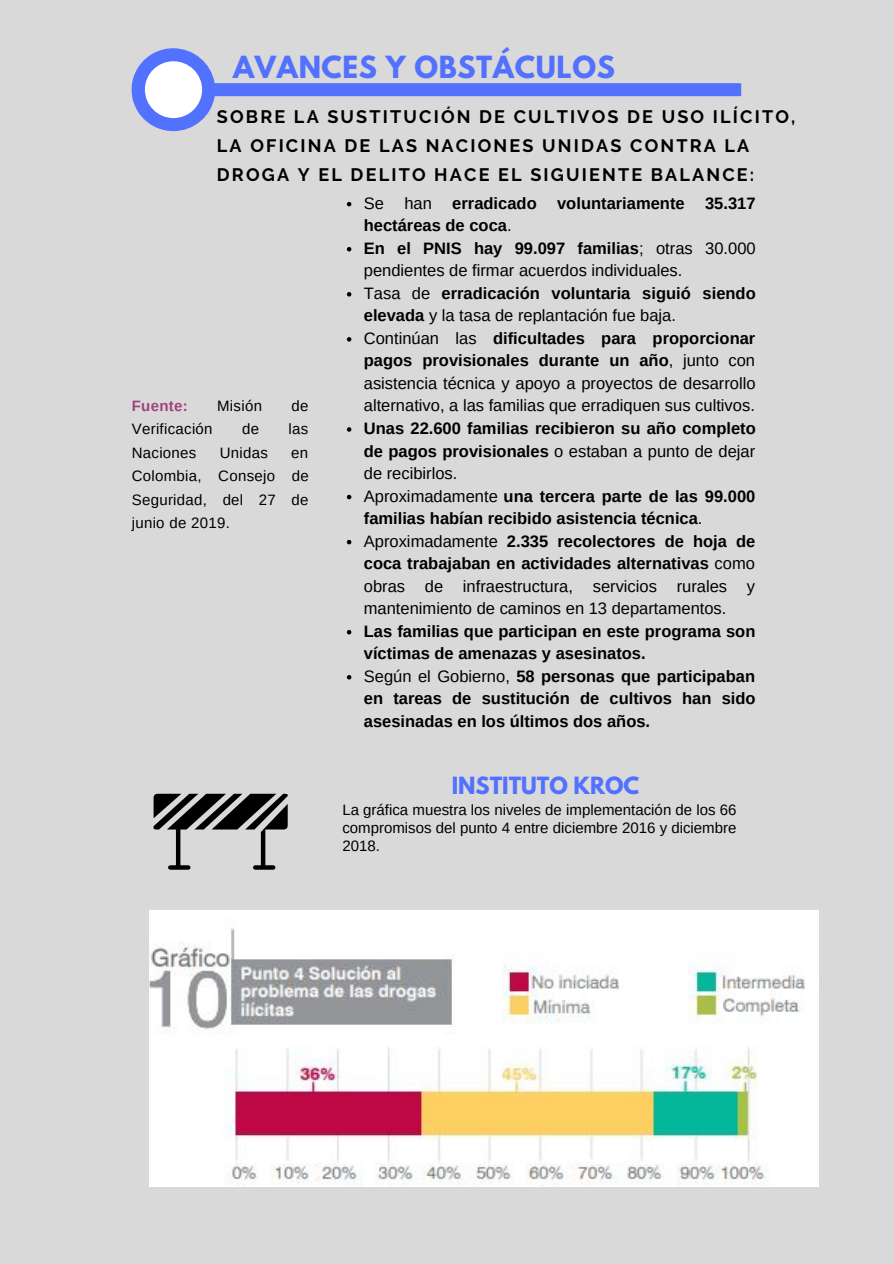
<style>
.page{position:relative;width:894px;height:1264px;background:#fff}
.page>*{position:absolute;margin:0;border:0;box-sizing:border-box;transform-origin:0 0}
.t1{font:700 27px "League Spartan";letter-spacing:.025em;color:#5271ff}
.t2{font:700 21px "League Spartan";color:#5271ff}
.t3{font:700 18px/28.7px "Raleway";letter-spacing:.12em;color:#000}
.t4{font:700 16.5px/22.5px "Arimo";color:#000}
.t5{font:16.5px/22.5px "Arimo";color:#000}
.t6{font:15px/23.5px "Arimo";letter-spacing:.02em;color:#000;text-align:justify}
.t7{font:700 15px "Arimo";letter-spacing:.02em;color:#a0437b}
.s1{font-weight:700}
.s2{font-weight:400}
</style>
<div class="page">
<div style="left:0;top:0;width:893px;height:1263px;background:#d9d9d9"></div>
<svg style="left:131px;top:48px;width:610px;height:83px"></svg>
<svg style="left:347px;top:202px;width:4px;height:4px"></svg>
<svg style="left:347px;top:247px;width:4px;height:4px"></svg>
<svg style="left:347px;top:292px;width:4px;height:4px"></svg>
<svg style="left:347px;top:337px;width:4px;height:4px"></svg>
<svg style="left:347px;top:427px;width:4px;height:5px"></svg>
<svg style="left:347px;top:495px;width:4px;height:4px"></svg>
<svg style="left:347px;top:540px;width:4px;height:4px"></svg>
<svg style="left:347px;top:630px;width:4px;height:4px"></svg>
<svg style="left:347px;top:675px;width:4px;height:4px"></svg>
<svg style="left:153px;top:793px;width:134px;height:76px"></svg>
<img style="left:150px;top:910px;width:668px;height:276px">
<h1 class="t1" style="left:233px;top:53px;width:383px">AVANCES Y OBSTÁCULOS</h1>
<p class="t3" style="left:217px;top:103px;width:579px">SOBRE LA SUSTITUCIÓN DE CULTIVOS DE USO ILÍCITO,<br>LA OFICINA DE LAS NACIONES UNIDAS CONTRA LA<br>DROGA Y EL DELITO HACE EL SIGUIENTE BALANCE:</p>
<p class="t7" style="left:132px;top:397px;width:57px">Fuente:</p>
<p class="t6" style="left:217px;top:394px;width:46px">Misión</p>
<p class="t6" style="left:291px;top:394px;width:18px">de</p>
<p class="t6" style="left:132px;top:417px;width:82px">Verificación</p>
<p class="t6" style="left:242px;top:417px;width:18px">de</p>
<p class="t6" style="left:288px;top:417px;width:21px">las</p>
<p class="t6" style="left:132px;top:441px;width:66px">Naciones</p>
<p class="t6" style="left:220px;top:441px;width:50px">Unidas</p>
<p class="t6" style="left:132px;top:441px;width:178px;text-indent:159px">en Colombia, Consejo de Seguridad, del 27 de junio de 2019.</p>
<p class="t5" style="left:364px;top:192px;width:393px">Se han <span class="s1">erradicado voluntariamente 35.317 hectáreas de coca</span>.<br><span class="s1">En el PNIS hay 99.097 familias</span>; otras 30.000 pendientes de firmar acuerdos individuales.<br>Tasa de <span class="s1">erradicación voluntaria siguió siendo elevada</span> y la tasa de replantación fue baja.<br>Continúan las <span class="s1">dificultades para proporcionar pagos provisionales durante un año</span>, junto con asistencia técnica y apoyo a proyectos de desarrollo alternativo, a las familias que erradiquen sus cultivos.</p>
<p class="t4" style="left:364px;top:417px;width:393px">Unas 22.600 familias recibieron su año completo de pagos provisionales <span class="s2">o estaban a punto de dejar de recibirlos.<br>Aproximadamente</span> una tercera parte de las 99.000 familias habían recibido asistencia técnica<span class="s2">.<br>Aproximadamente</span> 2.335 recolectores de hoja de coca trabajaban en actividades alternativas <span class="s2">como obras de infraestructura, servicios rurales y mantenimiento de caminos en 13 departamentos.</span></p>
<p class="t4" style="left:364px;top:619px;width:393px">Las familias que participan en este programa son víctimas de amenazas y asesinatos.<br><span class="s2">Según el Gobierno,</span> 58 personas que participaban en tareas de sustitución de cultivos han sido asesinadas en los últimos dos años.</p>
<p class="t2" style="left:451px;top:775px;width:189px">INSTITUTO KROC</p>
<p class="t6" style="left:342px;top:801px;width:395px;line-height:17.7px">La gráfica muestra los niveles de implementación de los 66 compromisos del punto 4 entre diciembre 2016 y diciembre 2018.</p>
</div>
